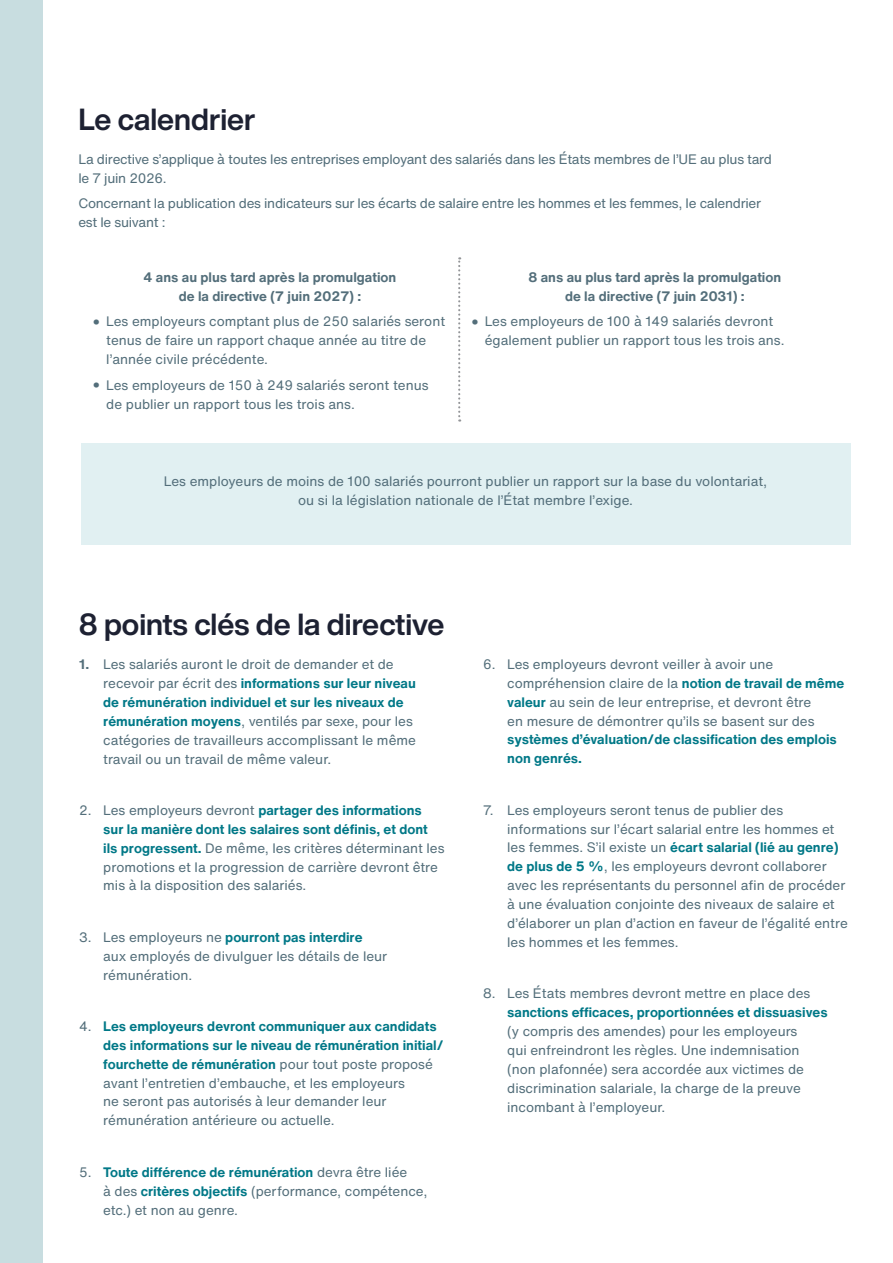
<style>
.page{position:relative;width:893px;height:1263px;background:#fff}
.page>*{position:absolute;margin:0;border:0;box-sizing:border-box;transform-origin:0 0}
.t1{font:700 30px "Helvetica Now Display";color:#1d2132}
.t2{font:13.5px/18.9px "Helvetica Now Text";color:#536e7a}
.t3{font:13.5px/18.9px "Helvetica Now Text";letter-spacing:-.02em;color:#536e7a}
.t4{font:700 13.5px/18.9px "Helvetica Now Text";color:#536e7a;text-align:center}
.t5{font:700 13.5px/18.9px "Helvetica Now Text";color:#007887}
.s1{font-weight:700}
.s2{font-weight:700;color:#007887}
</style>
<div class="page">
<div style="left:0;top:0;width:43px;height:1263px;background:#c8dde0"></div>
<div style="left:81px;top:443px;width:769px;height:101px;background:#e1f0f2"></div>
<svg style="left:458px;top:257px;width:2px;height:165px"></svg>
<h1 class="t1" style="left:78px;top:99px;width:179px">Le calendrier</h1>
<p class="t3" style="left:78px;top:150px;width:695px">La directive s’applique à toutes les entreprises employant des salariés dans les États membres de l’UE au plus tard le 7 juin 2026.</p>
<p class="t3" style="left:78px;top:194px;width:684px">Concernant la publication des indicateurs sur les écarts de salaire entre les hommes et les femmes, le calendrier est le suivant :</p>
<p class="t4" style="left:144px;top:268px;width:254px">4 ans au plus tard après la promulgation de la directive (7 juin 2027) :</p>
<p class="t2" style="left:106px;top:312px;width:340px;text-indent:-13px"><sup>●</sup> Les employeurs comptant plus de 250 salariés seront tenus de faire un rapport chaque année au titre de l’année civile précédente.</p>
<p class="t2" style="left:106px;top:376px;width:324px;text-indent:-13px"><sup>●</sup> Les employeurs de 150 à 249 salariés seront tenus de publier un rapport tous les trois ans.</p>
<p class="t4" style="left:528px;top:268px;width:254px">8 ans au plus tard après la promulgation de la directive (7 juin 2031) :</p>
<p class="t2" style="left:485px;top:312px;width:301px;text-indent:-13px"><sup>●</sup> Les employeurs de 100 à 149 salariés devront également publier un rapport tous les trois ans.</p>
<p class="t2" style="left:164px;top:472px;width:605px;text-align:center">Les employeurs de moins de 100 salariés pourront publier un rapport sur la base du volontariat, ou si la législation nationale de l’État membre l’exige.</p>
<h1 class="t1" style="left:79px;top:604px;width:367px">8 points clés de la directive</h1>
<p class="t2" style="left:103px;top:655px;width:314px;text-indent:-24px"><span class="s1">1.</span> Les salariés auront le droit de demander et de recevoir par écrit des <span class="s2">informations sur leur niveau de rémunération individuel et sur les niveaux de rémunération moyens</span>, ventilés par sexe, pour les catégories de travailleurs accomplissant le même travail ou un travail de même valeur.</p>
<p class="t2" style="left:103px;top:801px;width:343px;text-indent:-24px">2. Les employeurs devront <span class="s2">partager des informations sur la manière dont les salaires sont définis, et dont ils progressent.</span> De même, les critères déterminant les promotions et la progression de carrière devront être mis à la disposition des salariés.</p>
<p class="t2" style="left:103px;top:927px;width:285px;text-indent:-24px">3. Les employeurs ne <span class="s2">pourront pas interdire </span>aux employés de divulguer les détails de leur rémunération.</p>
<p class="t2" style="left:103px;top:1017px;width:342px;text-indent:-24px">4. <span class="s2">Les employeurs devront communiquer aux candidats des informations sur le niveau de rémunération initial/ fourchette de rémunération</span> pour tout poste proposé avant l’entretien d’embauche, et les employeurs<br>ne seront pas autorisés à leur demander leur rémunération antérieure ou actuelle.</p>
<p class="t2" style="left:103px;top:1162px;width:326px;text-indent:-24px">5. <span class="s2">Toute différence de rémunération</span> devra être liée<br>à des <span class="s2">critères objectifs</span> (performance, compétence, etc.) et non au genre.</p>
<p class="t2" style="left:507px;top:655px;width:339px;text-indent:-24px">6. Les employeurs devront veiller à avoir une compréhension claire de la <span class="s2">notion de travail de même valeur</span> au sein de leur entreprise, et devront être<br>en mesure de démontrer qu’ils se basent sur des</p>
<p class="t5" style="left:507px;top:730px;width:331px">systèmes d’évaluation/de classification des emplois non genrés.</p>
<p class="t2" style="left:507px;top:800px;width:342px;text-indent:-24px">7. Les employeurs seront tenus de publier des informations sur l’écart salarial entre les hommes et les femmes. S’il existe un <span class="s2">écart salarial (lié au genre) de plus de 5 %</span>, les employeurs devront collaborer avec les représentants du personnel afin de procéder à une évaluation conjointe des niveaux de salaire et d’élaborer un plan d’action en faveur de l’égalité entre les hommes et les femmes.</p>
<p class="t2" style="left:483px;top:984px;width:329px">8. Les États membres devront mettre en place des</p>
<p class="t5" style="left:507px;top:1003px;width:322px">sanctions efficaces, proportionnées et dissuasives</p>
<p class="t2" style="left:507px;top:1022px;width:298px">(y compris des amendes) pour les employeurs qui enfreindront les règles. Une indemnisation (non plafonnée) sera accordée aux victimes de discrimination salariale, la charge de la preuve incombant à l’employeur.</p>
</div>
